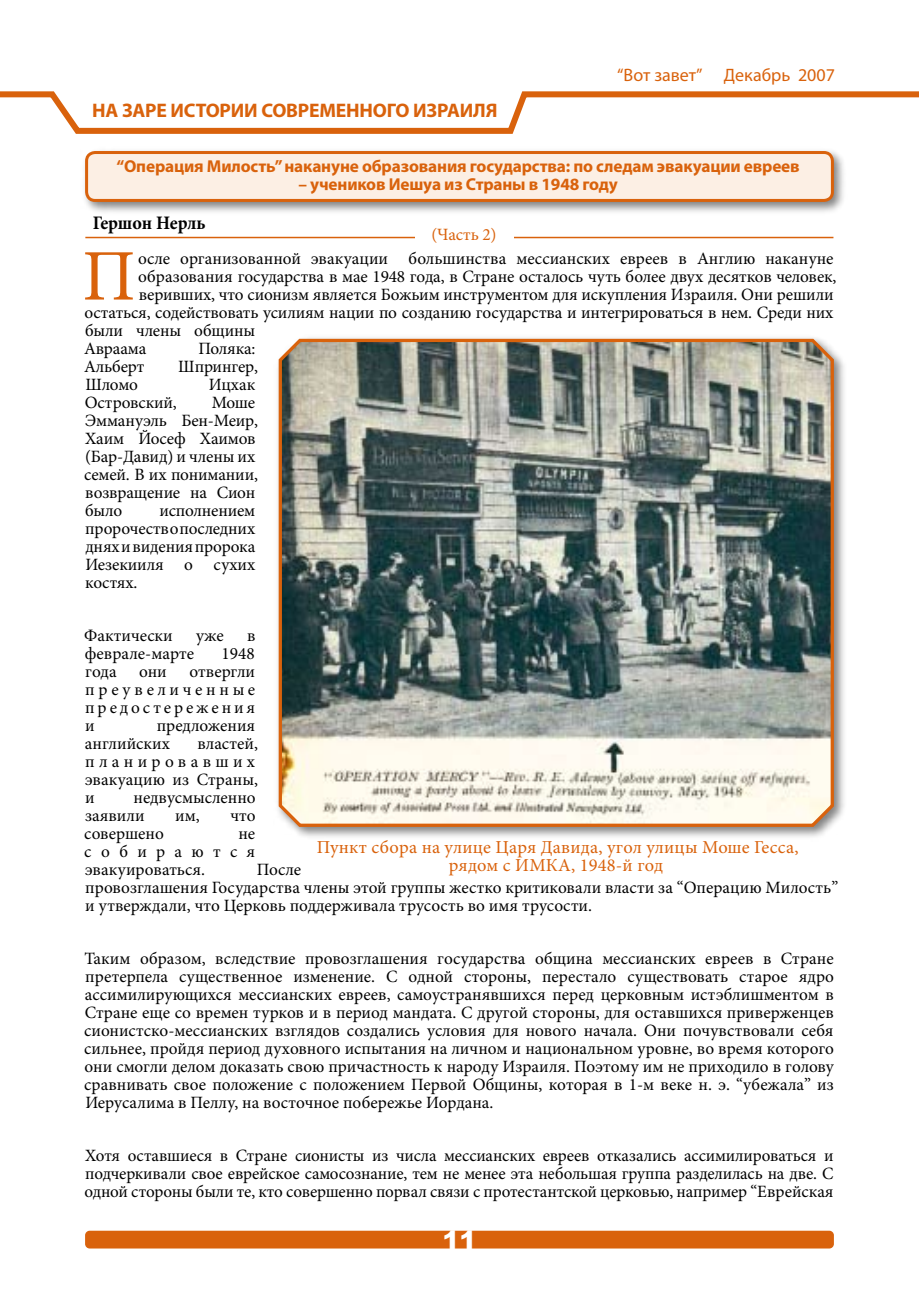
<style>
.page{position:relative;width:919px;height:1289px;background:#fff}
.page>*{position:absolute;margin:0;border:0;box-sizing:border-box;transform-origin:0 0}
.t1{font:72.6px "Minion Pro";color:#d9620c}
.t2{font:900 25.5px "Arial";color:#fff}
.t3{font:700 19.65px "Myriad Pro";letter-spacing:-.01em;color:#d9620c}
.t4{font:700 19.05px "Minion Pro";letter-spacing:-.01em;color:#000;scale:.94 1}
.t5{font:18.3px/18.3px "Minion Pro";letter-spacing:.01em;color:#d9620c;text-align:center}
.t6{font:18px "Myriad Pro";color:#d9620c}
.t7{font:17.25px/18px "Minion Pro";letter-spacing:-.005em;color:#000}
.t8{font:700 17.25px "Myriad Pro";letter-spacing:-.01em;color:#d9620c}
.t9{font:17.25px "Minion Pro";letter-spacing:-.01em;color:#d9620c}
</style>
<div class="page">
<div style="left:85px;top:1230px;width:748px;height:18px;background:#d9620c;border-radius:5px"></div>
<svg style="left:0;top:91px;width:918px;height:43px"></svg>
<div style="left:80px;top:146px;width:767px;height:69px;background:#000;opacity:.5"></div>
<div style="left:87px;top:152px;width:745px;height:48px;background:#fcefe4;border-radius:9px"></div>
<div style="left:85px;top:151px;width:748px;height:51px;border:3px solid #d9620c;border-radius:9px"></div>
<hr style="left:85px;top:237px;width:748px;height:1px;background:#d9620c">
<div style="left:415px;top:219px;width:98px;height:30px;background:#fff"></div>
<div style="left:274px;top:334px;width:574px;height:507px;background:#000;opacity:.5"></div>
<svg style="left:277px;top:336px;width:558px;height:492px;background:#8f958d"></svg>
<p class="t3" style="left:92px;top:97px;width:406px">НА ЗАРЕ ИСТОРИИ СОВРЕМЕННОГО ИЗРАИЛЯ</p>
<p class="t6" style="left:617px;top:64px;width:219px">“Вот завет” Декабрь 2007</p>
<p class="t8" style="left:116px;top:155px;width:684px">“Операция Милость” накануне образования государства: по следам эвакуации евреев</p>
<p class="t8" style="left:298px;top:173px;width:320px">– учеников Иешуа из Страны в 1948 году</p>
<p class="t4" style="left:93px;top:209px;width:121px">Гершон Нерль</p>
<p class="t9" style="left:431px;top:223px;width:66px">(Часть 2)</p>
<h1 class="t1" style="left:82px;top:228px;width:55px">П</h1>
<p class="t7" style="left:138px;top:249px;width:697px">осле организованной эвакуации большинства мессианских евреев в Англию накануне</p>
<p class="t7" style="left:138px;top:267px;width:700px">образования государства в мае 1948 года, в Стране осталось чуть более двух десятков человек,</p>
<p class="t7" style="left:139px;top:285px;width:696px">веривших, что сионизм является Божьим инструментом для искупления Израиля. Они решили</p>
<p class="t7" style="left:85px;top:303px;width:750px">остаться, содействовать усилиям нации по созданию государства и интегрироваться в нем. Среди них</p>
<p class="t7" style="left:85px;top:321px;width:171px">были члены общины</p>
<p class="t7" style="left:84px;top:339px;width:64px">Авраама</p>
<p class="t7" style="left:198px;top:339px;width:59px">Поляка:</p>
<p class="t7" style="left:84px;top:357px;width:62px">Альберт</p>
<p class="t7" style="left:178px;top:357px;width:81px">Шпрингер,</p>
<p class="t7" style="left:85px;top:375px;width:54px">Шломо</p>
<p class="t7" style="left:209px;top:375px;width:48px">Ицхак</p>
<p class="t7" style="left:85px;top:393px;width:94px">Островский,</p>
<p class="t7" style="left:84px;top:393px;width:175px;text-indent:127px">Моше<br>Эммануэль Бен-Меир,<br>Хаим Йосеф Хаимов (Бар-Давид) и члены их семей. В их понимании, возвращение на Сион было</p>
<p class="t7" style="left:85px;top:501px;width:171px;text-align:justify;text-indent:74px">исполнением пророчеств о последних днях и видения пророка Иезекииля о сухих костях.</p>
<p class="t7" style="left:84px;top:626px;width:90px">Фактически</p>
<p class="t7" style="left:196px;top:626px;width:29px">уже</p>
<p class="t7" style="left:247px;top:626px;width:10px">в</p>
<p class="t7" style="left:85px;top:644px;width:111px">феврале-марте</p>
<p class="t7" style="left:221px;top:644px;width:35px">1948</p>
<p class="t7" style="left:85px;top:662px;width:33px">года</p>
<p class="t7" style="left:139px;top:662px;width:29px">они</p>
<p class="t7" style="left:85px;top:662px;width:171px;text-align:justify;text-indent:104px">отвергли преувеличенные предостережения и</p>
<p class="t7" style="left:85px;top:716px;width:172px;text-indent:72px">предложения английских</p>
<p class="t7" style="left:85px;top:734px;width:174px;text-indent:112px">властей, планировавших эвакуацию из Страны, и</p>
<p class="t7" style="left:85px;top:788px;width:172px;text-indent:49px">недвусмысленно заявили</p>
<p class="t7" style="left:175px;top:806px;width:26px">им,</p>
<p class="t7" style="left:230px;top:806px;width:27px">что</p>
<p class="t7" style="left:84px;top:824px;width:81px">совершено</p>
<p class="t7" style="left:84px;top:824px;width:172px;text-align:justify;text-indent:154px">не собираются эвакуироваться.</p>
<p class="t5" style="left:317px;top:837px;width:483px">Пункт сбора на улице Царя Давида, угол улицы Моше Гесса, рядом с ИМКА, 1948-й год</p>
<p class="t7" style="left:85px;top:860px;width:754px;text-indent:172px">После<br>провозглашения Государства члены этой группы жестко критиковали власти за “Операцию Милость” и утверждали, что Церковь поддерживала трусость во имя трусости.</p>
<p class="t7" style="left:84px;top:949px;width:751px;text-align:justify">Таким образом, вследствие провозглашения государства община мессианских евреев в Стране претерпела существенное изменение. С одной стороны, перестало существовать старое ядро ассимилирующихся мессианских евреев, самоустранявшихся перед церковным истэблишментом в Стране еще со времен турков и в период мандата. С другой стороны, для оставшихся приверженцев сионистско-мессианских взглядов создались условия для нового начала. Они почувствовали себя сильнее, пройдя период духовного испытания на личном и национальном уровне, во время которого они смогли делом доказать свою причастность к народу Израиля. Поэтому им не приходило в голову сравнивать свое положение с положением Первой Общины, которая в 1-м веке н. э. “убежала” из Иерусалима в Пеллу, на восточное побережье Иордана.</p>
<p class="t7" style="left:85px;top:1146px;width:750px;text-align:justify">Хотя оставшиеся в Стране сионисты из числа мессианских евреев отказались ассимилироваться и подчеркивали свое еврейское самосознание, тем не менее эта небольшая группа разделилась на две. С одной стороны были те, кто совершенно порвал связи с протестантской церковью, например “Еврейская</p>
<h2 class="t2" style="left:442px;top:1221px;width:15px">11</h2>
</div>
